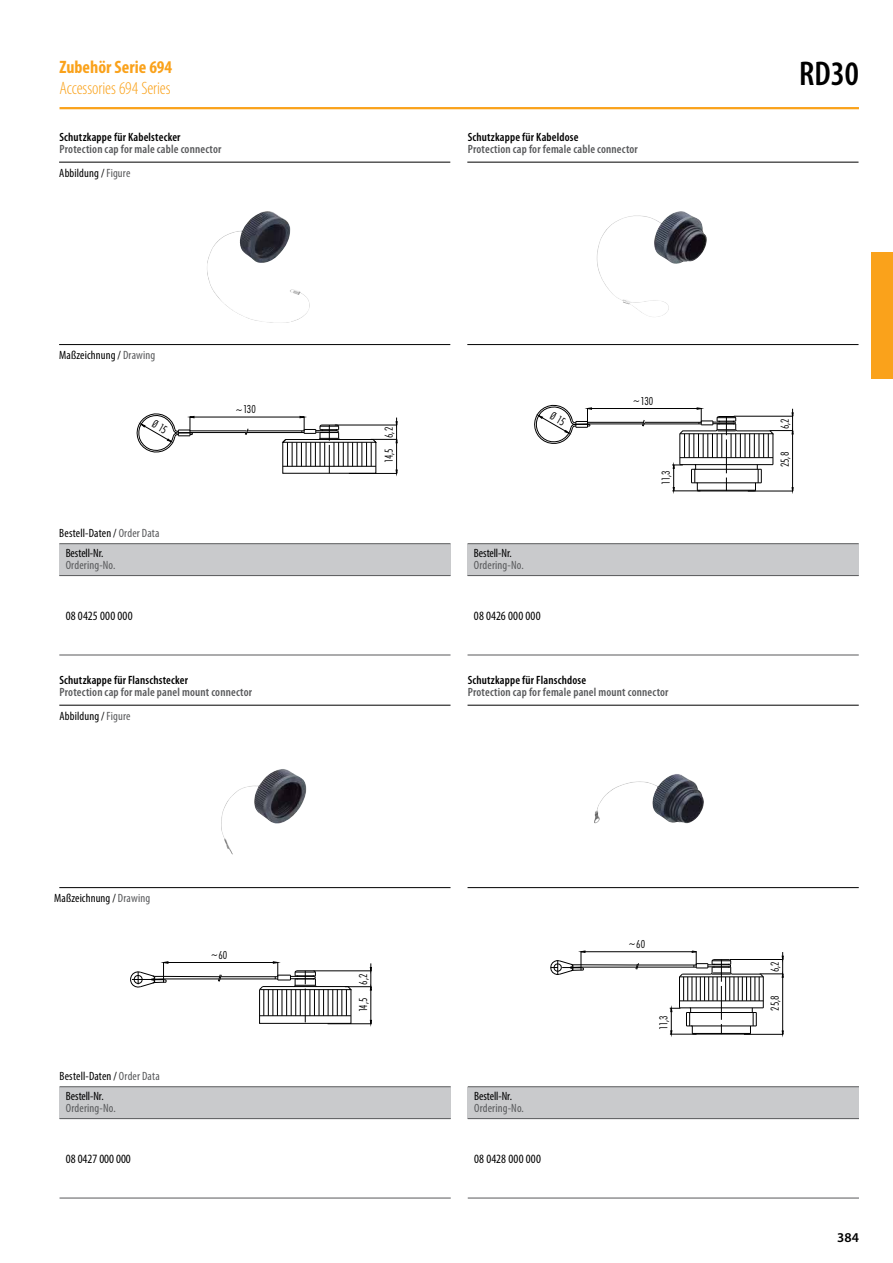
<style>
.page{position:relative;width:893px;height:1263px;background:#fff}
.page>*{position:absolute;margin:0;border:0;box-sizing:border-box;transform-origin:0 0}
.t1{font:600 condensed 34.5px "Myriad Pro";color:#000}
.t2{font:300 condensed 18px "Myriad Pro";letter-spacing:-.005em;color:#faa21b}
.t3{font:700 condensed 18px "Myriad Pro";color:#faa21b}
.t4{font:600 13.5px "Myriad Pro";color:#000}
.t5{font:condensed 12.75px "Myriad Pro";letter-spacing:.015em;color:#000}
.t6{font:condensed 12px "Myriad Pro";letter-spacing:.01em;color:#000}
.t7{font:600 condensed 12px "Myriad Pro";letter-spacing:.015em;color:#58595b}
.t8{font:600 condensed 12px "Myriad Pro";letter-spacing:.015em;color:#000}
.t9{font:300 condensed 12px "Futura T";letter-spacing:-.025em;color:#000}
.t10{font:condensed 12px "Myriad Pro";letter-spacing:.01em;color:#58595b}
.s1{color:#58595b}
</style>
<div class="page">
<hr style="left:60px;top:107px;width:799px;height:2px;background:#faa21b">
<div style="left:872px;top:253px;width:21px;height:126px;background:#faa21b"></div>
<div style="left:59px;top:544px;width:391px;height:32px;background:#c9cacc"></div>
<hr style="left:59px;top:575px;width:391px;height:1px;background:#58595b">
<hr style="left:59px;top:543px;width:391px;height:1px;background:#58595b">
<hr style="left:59px;top:655px;width:391px;height:1px;background:#58595b">
<div style="left:468px;top:544px;width:391px;height:32px;background:#c9cacc"></div>
<hr style="left:468px;top:575px;width:391px;height:1px;background:#58595b">
<hr style="left:468px;top:543px;width:391px;height:1px;background:#58595b">
<hr style="left:468px;top:655px;width:391px;height:1px;background:#58595b">
<hr style="left:467px;top:344px;width:391px;height:1px;background:#000">
<hr style="left:467px;top:162px;width:391px;height:1px;background:#000">
<hr style="left:59px;top:344px;width:391px;height:1px;background:#000">
<hr style="left:59px;top:162px;width:391px;height:1px;background:#000">
<div style="left:60px;top:1087px;width:391px;height:31px;background:#c9cacc"></div>
<hr style="left:60px;top:1118px;width:391px;height:1px;background:#58595b">
<hr style="left:60px;top:1086px;width:391px;height:1px;background:#58595b">
<hr style="left:60px;top:1198px;width:391px;height:1px;background:#58595b">
<div style="left:468px;top:1087px;width:391px;height:31px;background:#c9cacc"></div>
<hr style="left:468px;top:1118px;width:391px;height:1px;background:#58595b">
<hr style="left:468px;top:1086px;width:391px;height:1px;background:#58595b">
<hr style="left:468px;top:1198px;width:391px;height:1px;background:#58595b">
<hr style="left:468px;top:887px;width:391px;height:1px;background:#000">
<hr style="left:468px;top:705px;width:391px;height:1px;background:#000">
<hr style="left:59px;top:887px;width:391px;height:1px;background:#000">
<hr style="left:59px;top:705px;width:391px;height:1px;background:#000">
<img style="left:207px;top:211px;width:103px;height:112px">
<img style="left:597px;top:211px;width:110px;height:106px">
<img style="left:221px;top:769px;width:85px;height:86px">
<img style="left:594px;top:774px;width:110px;height:50px">
<hr style="left:190px;top:417px;width:114px;height:1px;background:#000">
<hr style="left:247px;top:432px;width:57px;height:1px;background:#000">
<hr style="left:248px;top:431px;width:56px;height:1px;background:#000">
<svg style="left:282px;top:416px;width:115px;height:58px"></svg>
<hr style="left:726px;top:439px;width:1px;height:34px;background:#000">
<svg style="left:726px;top:477px;width:1px;height:13px"></svg>
<hr style="left:697px;top:490px;width:58px;height:1px;background:#000">
<hr style="left:587px;top:408px;width:114px;height:1px;background:#000">
<hr style="left:680px;top:434px;width:1px;height:31px;background:#000">
<hr style="left:773px;top:434px;width:1px;height:31px;background:#000">
<svg style="left:754px;top:465px;width:8px;height:26px"></svg>
<hr style="left:698px;top:491px;width:57px;height:1px;background:#000">
<hr style="left:697px;top:483px;width:64px;height:1px;background:#000">
<hr style="left:694px;top:469px;width:67px;height:1px;background:#000">
<hr style="left:695px;top:464px;width:78px;height:1px;background:#000">
<hr style="left:645px;top:422px;width:56px;height:1px;background:#000">
<hr style="left:644px;top:424px;width:57px;height:1px;background:#000">
<svg style="left:672px;top:464px;width:28px;height:28px"></svg>
<hr style="left:748px;top:491px;width:45px;height:1px;background:#000">
<hr style="left:792px;top:409px;width:1px;height:82px;background:#000">
<svg style="left:679px;top:408px;width:114px;height:50px"></svg>
<hr style="left:680px;top:457px;width:46px;height:1px;background:#000">
<hr style="left:164px;top:962px;width:114px;height:1px;background:#000">
<svg style="left:130px;top:961px;width:91px;height:26px"></svg>
<hr style="left:221px;top:976px;width:57px;height:1px;background:#000">
<hr style="left:220px;top:979px;width:58px;height:1px;background:#000">
<svg style="left:259px;top:961px;width:113px;height:63px"></svg>
<hr style="left:581px;top:951px;width:115px;height:1px;background:#000">
<svg style="left:550px;top:951px;width:89px;height:24px"></svg>
<hr style="left:638px;top:965px;width:58px;height:1px;background:#000">
<hr style="left:637px;top:967px;width:59px;height:1px;background:#000">
<svg style="left:670px;top:951px;width:113px;height:84px"></svg>
<svg style="left:137px;top:413px;width:111px;height:39px"></svg>
<svg style="left:534px;top:405px;width:111px;height:39px"></svg>
<h2 class="t3" style="left:60px;top:56px;width:114px">Zubehör Serie 694</h2>
<h2 class="t2" style="left:60px;top:77px;width:113px">Accessories 694 Series</h2>
<p class="t8" style="left:60px;top:129px;width:123px">Schutzkappe für Kabelstecker</p>
<p class="t7" style="left:60px;top:141px;width:163px">Protection cap for male cable connector</p>
<p class="t6" style="left:59px;top:166px;width:73px">Abbildung / <span class="s1">Figure</span></p>
<p class="t6" style="left:59px;top:348px;width:97px">Maßzeichnung / <span class="s1">Drawing</span></p>
<p class="t6" style="left:59px;top:525px;width:102px">Bestell-Daten / <span class="s1">Order Data</span></p>
<p class="t6" style="left:66px;top:546px;width:39px">Bestell-Nr.</p>
<p class="t10" style="left:66px;top:558px;width:51px">Ordering-No.</p>
<p class="t5" style="left:66px;top:608px;width:69px">08 0425 000 000</p>
<p class="t9" style="left:235px;top:402px;width:22px">~130</p>
<p class="t8" style="left:60px;top:672px;width:130px">Schutzkappe für Flanschstecker</p>
<p class="t7" style="left:60px;top:684px;width:194px">Protection cap for male panel mount connector</p>
<p class="t6" style="left:60px;top:709px;width:73px">Abbildung / <span class="s1">Figure</span></p>
<p class="t6" style="left:54px;top:891px;width:97px">Maßzeichnung / <span class="s1">Drawing</span></p>
<p class="t6" style="left:60px;top:1068px;width:102px">Bestell-Daten / <span class="s1">Order Data</span></p>
<p class="t6" style="left:66px;top:1089px;width:39px">Bestell-Nr.</p>
<p class="t10" style="left:66px;top:1101px;width:51px">Ordering-No.</p>
<p class="t5" style="left:66px;top:1151px;width:66px">08 0427 000 000</p>
<p class="t9" style="left:210px;top:948px;width:18px">~60</p>
<p class="t8" style="left:468px;top:129px;width:112px">Schutzkappe für Kabeldose</p>
<p class="t7" style="left:468px;top:141px;width:172px">Protection cap for female cable connector</p>
<p class="t9" style="left:382px;top:463px;width:38px;rotate:-90deg">14,5 6,2</p>
<p class="t6" style="left:474px;top:546px;width:39px">Bestell-Nr.</p>
<p class="t10" style="left:474px;top:558px;width:51px">Ordering-No.</p>
<p class="t5" style="left:474px;top:608px;width:68px">08 0426 000 000</p>
<p class="t9" style="left:633px;top:394px;width:22px">~130</p>
<p class="t9" style="left:659px;top:485px;width:15px;rotate:-90deg">11,3</p>
<p class="t8" style="left:468px;top:672px;width:120px">Schutzkappe für Flanschdose</p>
<p class="t7" style="left:468px;top:684px;width:202px">Protection cap for female panel mount connector</p>
<p class="t9" style="left:356px;top:1012px;width:40px;rotate:-90deg">14,5 6,2</p>
<p class="t6" style="left:474px;top:1089px;width:39px">Bestell-Nr.</p>
<p class="t10" style="left:474px;top:1101px;width:51px">Ordering-No.</p>
<p class="t5" style="left:474px;top:1151px;width:68px">08 0428 000 000</p>
<p class="t9" style="left:628px;top:937px;width:18px">~60</p>
<p class="t9" style="left:656px;top:1030px;width:15px;rotate:-90deg">11,3</p>
<h1 class="t1" style="left:799px;top:53px;width:61px">RD30</h1>
<p class="t9" style="left:778px;top:429px;width:12px;rotate:-90deg">6,2</p>
<p class="t9" style="left:778px;top:467px;width:17px;rotate:-90deg">25,8</p>
<p class="t9" style="left:768px;top:972px;width:12px;rotate:-90deg">6,2</p>
<p class="t9" style="left:768px;top:1011px;width:17px;rotate:-90deg">25,8</p>
<p class="t4" style="left:837px;top:1229px;width:23px">384</p>
</div>
